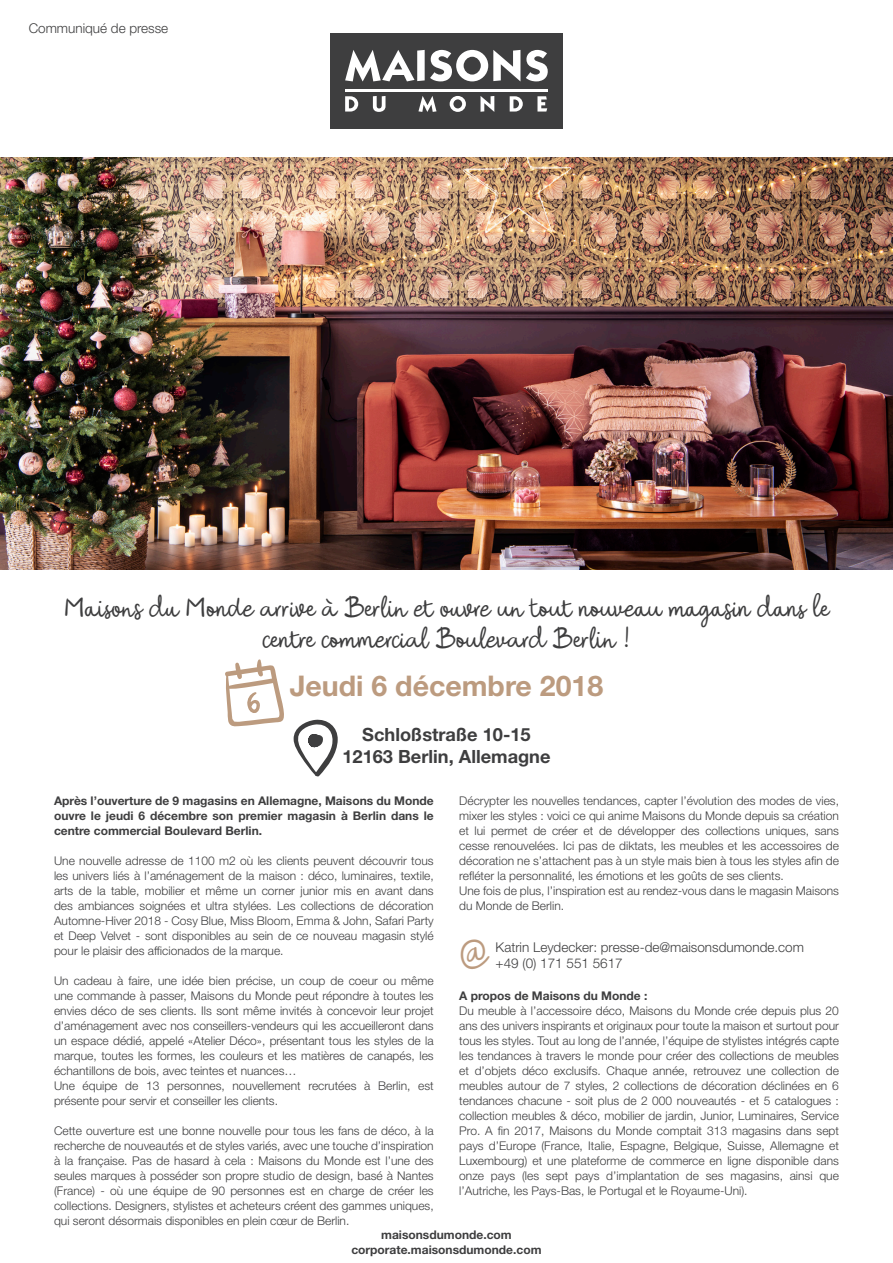
<style>
.page{position:relative;width:893px;height:1263px;background:#fff}
.page>*{position:absolute;margin:0;border:0;box-sizing:border-box;transform-origin:0 0}
.t1{font:45px "Valentine";color:#bc9b7f}
.t2{font:28.5px/31.5px "Valentine";color:#3e3e3f;text-align:center}
.t3{font:700 28.5px "Helvetica Neue LT Std";color:#bc9b7f}
.t4{font:700 18.15px "Helvetica Neue LT Std";color:#3e3e3f}
.t5{font:300 13.5px "Helvetica Neue LT Std";color:#3e3e3f}
.t6{font:300 12px/15px "Helvetica Neue LT Std";color:#3e3e3f;text-align:justify}
.t7{font:700 12px/15px "Helvetica Neue LT Std";color:#3e3e3f;text-align:justify}
</style>
<div class="page">
<div style="left:330px;top:33px;width:233px;height:96px;background:#3e3e3f"></div>
<hr style="left:345px;top:89px;width:203px;height:2px;background:#fff">
<svg style="left:345px;top:50px;width:175px;height:31px"></svg>
<svg style="left:526px;top:50px;width:22px;height:31px"></svg>
<svg style="left:345px;top:96px;width:13px;height:16px"></svg>
<svg style="left:373px;top:96px;width:12px;height:16px"></svg>
<svg style="left:418px;top:96px;width:18px;height:16px"></svg>
<svg style="left:450px;top:96px;width:16px;height:16px"></svg>
<svg style="left:480px;top:96px;width:14px;height:16px"></svg>
<svg style="left:510px;top:96px;width:13px;height:16px"></svg>
<svg style="left:537px;top:96px;width:10px;height:16px"></svg>
<svg style="left:293px;top:719px;width:45px;height:58px"></svg>
<img style="left:0;top:157px;width:893px;height:413px">
<svg style="left:225px;top:659px;width:59px;height:68px"></svg>
<p class="t5" style="left:29px;top:20px;width:141px">Communiqué de presse</p>
<p class="t2" style="left:64px;top:593px;width:766px">Maisons du Monde arrive à Berlin et ouvre un tout nouveau magasin dans le centre commercial Boulevard Berlin !</p>
<p class="t3" style="left:290px;top:668px;width:315px">Jeudi 6 décembre 2018</p>
<p class="t4" style="left:362px;top:724px;width:170px">Schloßstraße 10-15</p>
<p class="t4" style="left:342px;top:745px;width:210px">12163 Berlin, Allemagne</p>
<p class="t7" style="left:54px;top:793px;width:381px">Après l’ouverture de 9 magasins en Allemagne, Maisons du Monde ouvre le jeudi 6 décembre son premier magasin à Berlin dans le centre commercial Boulevard Berlin.</p>
<p class="t6" style="left:54px;top:853px;width:381px">Une nouvelle adresse de 1100 m2 où les clients peuvent découvrir tous les univers liés à l’aménagement de la maison : déco, luminaires, textile, arts de la table, mobilier et même un corner junior mis en avant dans des ambiances soignées et ultra stylées. Les collections de décoration Automne-Hiver 2018 - Cosy Blue, Miss Bloom, Emma &amp; John, Safari Party et Deep Velvet - sont disponibles au sein de ce nouveau magasin stylé pour le plaisir des afficionados de la marque.</p>
<p class="t6" style="left:54px;top:973px;width:381px">Un cadeau à faire, une idée bien précise, un coup de coeur ou même une commande à passer, Maisons du Monde peut répondre à toutes les envies déco de ses clients. Ils sont même invités à concevoir leur projet d’aménagement avec nos conseillers-vendeurs qui les accueilleront dans un espace dédié, appelé «Atelier Déco», présentant tous les styles de la marque, toutes les formes, les couleurs et les matières de canapés, les échantillons de bois, avec teintes et nuances…</p>
<p class="t6" style="left:54px;top:1078px;width:381px">Une équipe de 13 personnes, nouvellement recrutées à Berlin, est présente pour servir et conseiller les clients.</p>
<p class="t6" style="left:54px;top:1123px;width:381px">Cette ouverture est une bonne nouvelle pour tous les fans de déco, à la recherche de nouveautés et de styles variés, avec une touche d’inspiration à la française. Pas de hasard à cela : Maisons du Monde est l’une des seules marques à posséder son propre studio de design, basé à Nantes (France) - où une équipe de 90 personnes est en charge de créer les collections. Designers, stylistes et acheteurs créent des gammes uniques, qui seront désormais disponibles en plein cœur de Berlin.</p>
<p class="t6" style="left:459px;top:793px;width:381px">Décrypter les nouvelles tendances, capter l’évolution des modes de vies, mixer les styles : voici ce qui anime Maisons du Monde depuis sa création et lui permet de créer et de développer des collections uniques, sans cesse renouvelées. Ici pas de diktats, les meubles et les accessoires de décoration ne s’attachent pas à un style mais bien à tous les styles afin de refléter la personnalité, les émotions et les goûts de ses clients.</p>
<p class="t6" style="left:459px;top:883px;width:381px">Une fois de plus, l’inspiration est au rendez-vous dans le magasin Maisons du Monde de Berlin.</p>
<p class="t1" style="left:459px;top:920px;width:29px">@</p>
<p class="t5" style="left:496px;top:938px;width:310px">Katrin Leydecker: presse-de@maisonsdumonde.com</p>
<p class="t5" style="left:496px;top:955px;width:129px">+49 (0) 171 551 5617</p>
<p class="t7" style="left:459px;top:988px;width:190px">A propos de Maisons du Monde :</p>
<p class="t6" style="left:459px;top:1003px;width:381px">Du meuble à l’accessoire déco, Maisons du Monde crée depuis plus 20 ans des univers inspirants et originaux pour toute la maison et surtout pour tous les styles. Tout au long de l’année, l’équipe de stylistes intégrés capte les tendances à travers le monde pour créer des collections de meubles et d’objets déco exclusifs. Chaque année, retrouvez une collection de meubles autour de 7 styles, 2 collections de décoration déclinées en 6 tendances chacune - soit plus de 2 000 nouveautés - et 5 catalogues : collection meubles &amp; déco, mobilier de jardin, Junior, Luminaires, Service Pro. A fin 2017, Maisons du Monde comptait 313 magasins dans sept pays d’Europe (France, Italie, Espagne, Belgique, Suisse, Allemagne et Luxembourg) et une plateforme de commerce en ligne disponible dans onze pays (les sept pays d’implantation de ses magasins, ainsi que l’Autriche, les Pays-Bas, le Portugal et le Royaume-Uni).</p>
<p class="t7" style="left:381px;top:1226px;width:132px">maisonsdumonde.com</p>
<p class="t7" style="left:351px;top:1241px;width:192px">corporate.maisonsdumonde.com</p>
</div>
